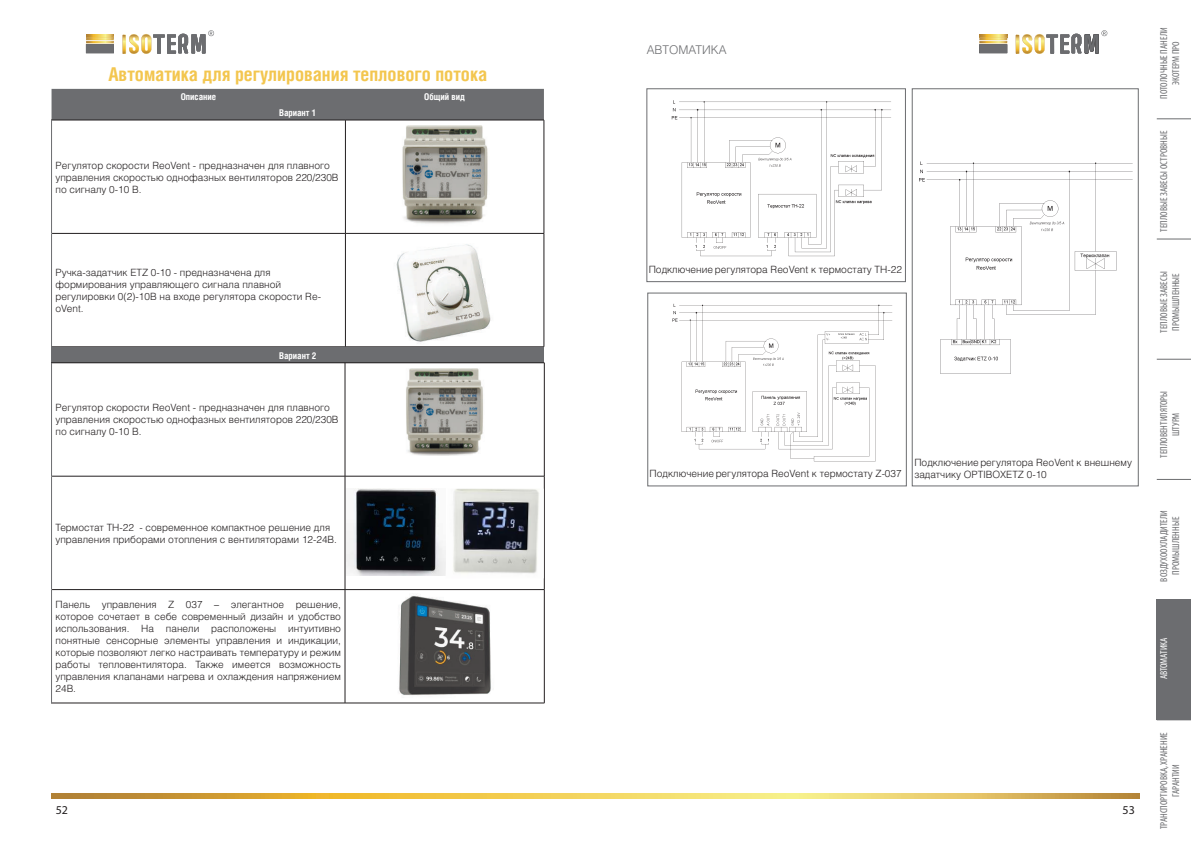
<style>
.page{position:relative;width:1191px;height:842px;background:#fff}
.page>*{position:absolute;margin:0;border:0;box-sizing:border-box;transform-origin:0 0}
.t1{font:700 19px "Helios Cond";color:#f3c64f}
.t2{font:12px "Helios Light C";color:#6c6d70}
.t3{font:12px "Myriad Pro";color:#231f20}
.t4{font:10px/12px "Helios Light C";color:#231f20}
.t5{font:condensed 10px/12px "Myriad Pro";color:#6c6d70;text-align:center}
.t6{font:condensed 10px "Myriad Pro";letter-spacing:-.005em;color:#fff}
.t7{font:700 9.3px "Helios Cond";color:#fff}
</style>
<div class="page">
<svg style="left:51px;top:794px;width:1089px;height:4px;background:#e2be53"></svg>
<svg style="left:1015px;top:30px;width:92px;height:24px"></svg>
<svg style="left:979px;top:35px;width:28px;height:18px"></svg>
<svg style="left:122px;top:30px;width:92px;height:24px"></svg>
<svg style="left:86px;top:35px;width:28px;height:18px"></svg>
<div style="left:1156px;top:600px;width:35px;height:120px;background:#6c6d70"></div>
<hr style="left:1156px;top:720px;width:35px;height:1px;background:#6c6d70">
<hr style="left:1156px;top:599px;width:35px;height:1px;background:#6c6d70">
<hr style="left:1156px;top:479px;width:35px;height:1px;background:#6c6d70">
<hr style="left:1156px;top:359px;width:35px;height:1px;background:#6c6d70">
<hr style="left:1156px;top:239px;width:35px;height:1px;background:#6c6d70">
<hr style="left:1156px;top:119px;width:35px;height:1px;background:#6c6d70">
<div style="left:52px;top:89px;width:492px;height:31px;background:#6c6d70"></div>
<hr style="left:51px;top:120px;width:294px;height:1px;background:#231f20">
<hr style="left:345px;top:120px;width:199px;height:1px;background:#231f20">
<hr style="left:345px;top:120px;width:1px;height:113px;background:#231f20">
<hr style="left:544px;top:120px;width:1px;height:113px;background:#231f20">
<hr style="left:52px;top:233px;width:293px;height:1px;background:#231f20">
<hr style="left:345px;top:233px;width:199px;height:1px;background:#231f20">
<hr style="left:345px;top:234px;width:1px;height:113px;background:#231f20">
<hr style="left:544px;top:234px;width:1px;height:113px;background:#231f20">
<hr style="left:51px;top:347px;width:294px;height:1px;background:#231f20">
<hr style="left:51px;top:120px;width:1px;height:113px;background:#6c6d70">
<hr style="left:51px;top:233px;width:1px;height:114px;background:#6c6d70">
<img style="left:402px;top:125px;width:86px;height:99px">
<img style="left:396px;top:244px;width:95px;height:98px">
<img style="left:919px;top:161px;width:214px;height:213px">
<div style="left:912px;top:89px;width:226px;height:397px;border:1px solid #6c6d70"></div>
<div style="left:52px;top:347px;width:492px;height:16px;background:#6c6d70"></div>
<hr style="left:51px;top:363px;width:294px;height:1px;background:#231f20">
<hr style="left:345px;top:363px;width:199px;height:1px;background:#231f20">
<hr style="left:345px;top:363px;width:1px;height:113px;background:#231f20">
<hr style="left:544px;top:363px;width:1px;height:113px;background:#231f20">
<hr style="left:52px;top:476px;width:293px;height:1px;background:#231f20">
<hr style="left:345px;top:476px;width:199px;height:1px;background:#231f20">
<hr style="left:345px;top:476px;width:1px;height:113px;background:#231f20">
<hr style="left:544px;top:476px;width:1px;height:113px;background:#231f20">
<hr style="left:52px;top:589px;width:293px;height:1px;background:#231f20">
<hr style="left:345px;top:589px;width:199px;height:1px;background:#231f20">
<hr style="left:345px;top:590px;width:1px;height:113px;background:#231f20">
<hr style="left:544px;top:590px;width:1px;height:113px;background:#231f20">
<hr style="left:51px;top:703px;width:294px;height:1px;background:#231f20">
<hr style="left:345px;top:703px;width:199px;height:1px;background:#231f20">
<hr style="left:51px;top:363px;width:1px;height:113px;background:#6c6d70">
<hr style="left:51px;top:476px;width:1px;height:114px;background:#6c6d70">
<hr style="left:51px;top:590px;width:1px;height:113px;background:#6c6d70">
<img style="left:406px;top:369px;width:77px;height:86px">
<img style="left:346px;top:489px;width:99px;height:86px">
<img style="left:445px;top:489px;width:99px;height:89px">
<img style="left:671px;top:100px;width:220px;height:157px">
<div style="left:646px;top:89px;width:259px;height:193px;border:1px solid #6c6d70"></div>
<img style="left:399px;top:594px;width:92px;height:102px">
<img style="left:672px;top:303px;width:221px;height:159px">
<h1 class="t1" style="left:108px;top:63px;width:380px">Автоматика для регулирования теплового потока</h1>
<p class="t7" style="left:181px;top:92px;width:37px">Описание</p>
<p class="t7" style="left:424px;top:92px;width:42px">Общий вид</p>
<p class="t7" style="left:279px;top:107px;width:39px">Вариант 1</p>
<p class="t4" style="left:56px;top:159px;width:284px">Регулятор скорости ReoVent - предназначен для плавного управления скоростью однофазных вентиляторов 220/230В по сигналу 0-10 В.</p>
<p class="t4" style="left:56px;top:266px;width:267px">Ручка-задатчик ETZ 0-10 - предназначена для формирования управляющего сигнала плавной регулировки 0(2)-10В на входе регулятора скорости Re&shy;oVent.</p>
<p class="t7" style="left:279px;top:350px;width:39px">Вариант 2</p>
<p class="t4" style="left:56px;top:402px;width:284px">Регулятор скорости ReoVent - предназначен для плавного управления скоростью однофазных вентиляторов 220/230В по сигналу 0-10 В.</p>
<p class="t4" style="left:56px;top:521px;width:283px">Термостат TH-22 - современное компактное решение для управления приборами отопления с вентиляторами 12-24В.</p>
<p class="t4" style="left:56px;top:598px;width:287px;text-align:justify">Панель управления Z 037 – элегантное решение, которое сочетает в себе современный дизайн и удобство использования. На панели расположены интуитивно понятные сенсорные элементы управления и индикации, которые позволяют легко настраивать температуру и режим работы тепловентилятора. Также имеется возможность управления клапанами нагрева и охлаждения напряжением 24В.</p>
<p class="t2" style="left:646px;top:43px;width:81px">АВТОМАТИКА</p>
<p class="t4" style="left:648px;top:263px;width:255px">Подключение регулятора ReoVent к термостату TH-22</p>
<p class="t4" style="left:649px;top:468px;width:253px">Подключение регулятора ReoVent к термостату Z-037</p>
<p class="t4" style="left:914px;top:456px;width:219px">Подключение регулятора ReoVent к внешнему задатчику OPTIBOXETZ 0-10</p>
<p class="t3" style="left:56px;top:802px;width:14px">52</p>
<p class="t3" style="left:1122px;top:802px;width:14px">53</p>
<p class="t5" style="left:1158px;top:99px;width:73px;rotate:-90deg">ПОТОЛОЧНЫЕ ПАНЕЛИ<br>ЭКОТЕРМ ПРО</p>
<p class="t5" style="left:1158px;top:232px;width:103px;rotate:-90deg">ТЕПЛОВЫЕ ЗАВЕСЫ ОСТРОВНЫЕ</p>
<p class="t5" style="left:1158px;top:333px;width:63px;text-align:left;rotate:-90deg">ТЕПЛОВЫЕ ЗАВЕСЫ<br>ПРОМЫШЛЕННЫЕ</p>
<p class="t5" style="left:1158px;top:458px;width:68px;rotate:-90deg">ТЕПЛОВЕНТИЛЯТОРЫ<br>ШТУРМ</p>
<p class="t5" style="left:1158px;top:582px;width:73px;rotate:-90deg">ВОЗДУХООХЛАДИТЕЛИ<br>ПРОМЫШЛЕННЫЕ</p>
<p class="t6" style="left:1158px;top:679px;width:43px;rotate:-90deg">АВТОМАТИКА</p>
<p class="t5" style="left:1158px;top:829px;width:98px;rotate:-90deg">ТРАНСПОРТИРОВКА, ХРАНЕНИЕ<br>ГАРАНТИИ</p>
</div>
